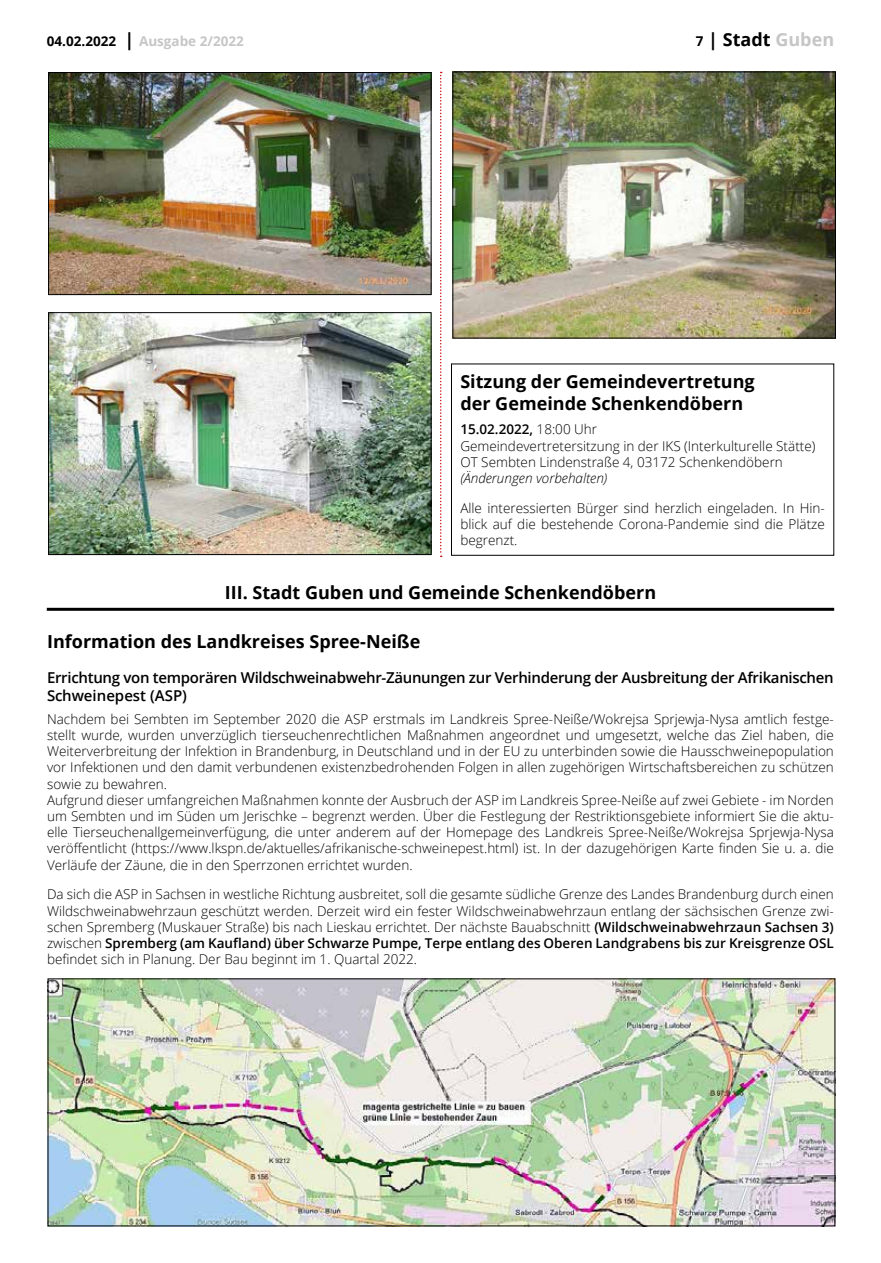
<style>
.page{position:relative;width:881px;height:1263px;background:#fff}
.page>*{position:absolute;margin:0;border:0;box-sizing:border-box;transform-origin:0 0}
.t1{font:700 18px/21.6px "Open Sans";color:#000}
.t2{font:600 15px/18px "Open Sans";letter-spacing:-.02em;color:#000}
.t3{font:300 13.5px/16.2px "Open Sans";color:#000}
.t4{font:700 13.5px "Open Sans";color:#c6c6c6}
.t5{font:italic 300 13.5px "Open Sans";color:#000}
.s1{color:#000}
.s2{font-size:18px;color:#000}
.s3{font-size:13.5px}
.s4{color:#c6c6c6}
.s5{font-weight:600}
</style>
<div class="page">
<svg style="left:440px;top:72px;width:1px;height:485px"></svg>
<img style="left:50px;top:74px;width:379px;height:219px">
<div style="left:48px;top:72px;width:383px;height:223px;border:1px solid #000"></div>
<img style="left:50px;top:314px;width:379px;height:239px">
<div style="left:48px;top:312px;width:383px;height:243px;border:1px solid #000"></div>
<img style="left:454px;top:74px;width:379px;height:262px">
<div style="left:452px;top:72px;width:383px;height:266px;border:1px solid #000"></div>
<div style="left:451px;top:364px;width:382px;height:192px;border:1px solid #000"></div>
<hr style="left:47px;top:608px;width:786px;height:3px;background:#000">
<img style="left:50px;top:981px;width:782px;height:243px">
<p class="t4" style="left:47px;top:32px;width:198px"><span class="s1">04.02.2022</span> <span class="s2">|</span> Ausgabe 2/2022</p>
<h1 class="t1" style="left:695px;top:28px;width:140px"><span class="s3">7</span> | Stadt <span class="s4">Guben</span></h1>
<h1 class="t1" style="left:460px;top:370px;width:296px">Sitzung der Gemeindevertretung der Gemeinde Schenkendöbern</h1>
<p class="t3" style="left:460px;top:421px;width:356px"><span class="s5">15.02.2022,</span> 18:00 Uhr<br>Gemeindevertretersitzung in der IKS (Interkulturelle Stätte)<br>OT Sembten Lindenstraße 4, 03172 Schenkendöbern</p>
<p class="t5" style="left:460px;top:469px;width:148px">(Änderungen vorbehalten)</p>
<p class="t3" style="left:460px;top:499px;width:366px;text-align:justify">Alle interessierten Bürger sind herzlich eingeladen. In Hin&shy;blick auf die bestehende Corona-Pandemie sind die Plätze begrenzt.</p>
<h1 class="t1" style="left:225px;top:581px;width:432px">III. Stadt Guben und Gemeinde Schenkendöbern</h1>
<h1 class="t1" style="left:47px;top:630px;width:374px">Information des Landkreises Spree-Neiße</h1>
<p class="t2" style="left:47px;top:668px;width:787px">Errichtung von temporären Wildschweinabwehr-Zäunungen zur Verhinderung der Ausbreitung der Afrikanischen<br>Schweinepest (ASP)</p>
<p class="t3" style="left:47px;top:710px;width:788px">Nachdem bei Sembten im September 2020 die ASP erstmals im Landkreis Spree-Neiße/Wokrejsa Sprjewja-Nysa amtlich festge&shy;stellt wurde, wurden unverzüglich tierseuchenrechtlichen Maßnahmen angeordnet und umgesetzt, welche das Ziel haben, die Weiterverbreitung der Infektion in Brandenburg, in Deutschland und in der EU zu unterbinden sowie die Hausschweinepopulation vor Infektionen und den damit verbundenen existenzbedrohenden Folgen in allen zugehörigen Wirtschaftsbereichen zu schützen sowie zu bewahren.<br>Aufgrund dieser umfangreichen Maßnahmen konnte der Ausbruch der ASP im Landkreis Spree-Neiße auf zwei Gebiete - im Norden um Sembten und im Süden um Jerischke – begrenzt werden. Über die Festlegung der Restriktionsgebiete informiert Sie die aktu&shy;elle Tierseuchenallgemeinverfügung, die unter anderem auf der Homepage des Landkreis Spree-Neiße/Wokrejsa Sprjewja-Nysa veröffentlicht (https://www.lkspn.de/aktuelles/afrikanische-schweinepest.html) ist. In der dazugehörigen Karte finden Sie u. a. die Verläufe der Zäune, die in den Sperrzonen errichtet wurden.</p>
<p class="t3" style="left:47px;top:886px;width:788px;text-align:justify">Da sich die ASP in Sachsen in westliche Richtung ausbreitet, soll die gesamte südliche Grenze des Landes Brandenburg durch einen Wildschweinabwehrzaun geschützt werden. Derzeit wird ein fester Wildschweinabwehrzaun entlang der sächsischen Grenze zwi&shy;schen Spremberg (Muskauer Straße) bis nach Lieskau errichtet. Der nächste Bauabschnitt <span class="s5">(Wildschweinabwehrzaun Sachsen 3) </span>zwischen <span class="s5">Spremberg (am Kaufland) über Schwarze Pumpe, Terpe entlang des Oberen Landgrabens bis zur Kreisgrenze OSL </span>befindet sich in Planung. Der Bau beginnt im 1. Quartal 2022.</p>
</div>
